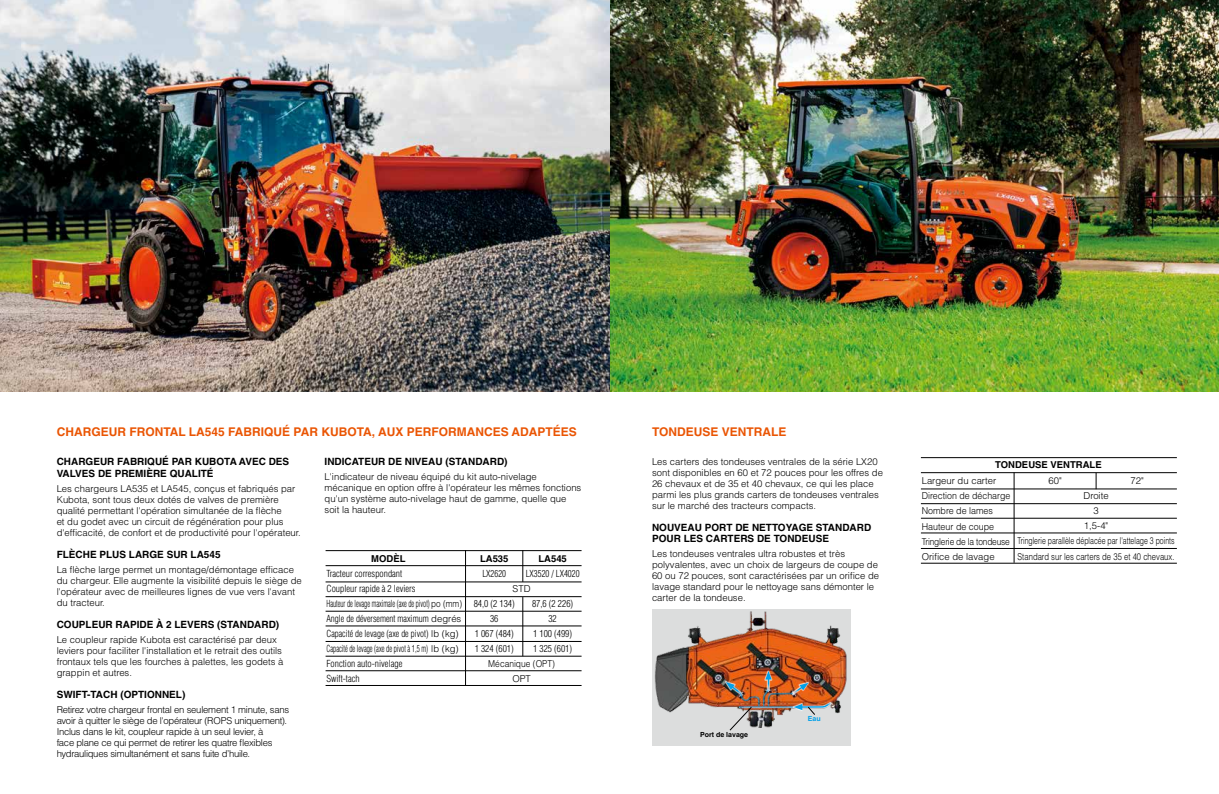
<style>
.page{position:relative;width:1219px;height:794px;background:#fff}
.page>*{position:absolute;margin:0;border:0;box-sizing:border-box;transform-origin:0 0}
.t1{font:700 12px "Helvetica";color:#ea5504}
.t2{font:700 10px/11px "Helvetica";color:#000}
.t3{font:300 9.5px/11px "Helvetica";color:#000}
.t4{font:300 condensed 9.5px/15px "Helvetica";color:#000;text-align:center}
.t5{font:300 9.5px/11px "Helvetica";letter-spacing:-.025em;color:#000}
.t6{font:700 9.5px "Helvetica";color:#000}
.t7{font:300 condensed 9.5px "Helvetica";color:#000;scale:.92 1}
.t8{font:300 9.5px/15px "Helvetica";color:#000;text-align:center;scale:.89 1}
.t9{font:700 7px "Helvetica";color:#000}
.t10{font:700 7px "Helvetica";color:#00a0e9}
.s1{font-stretch:normal}
</style>
<div class="page">
<img style="left:0;top:0;width:1219px;height:391px">
<div style="left:652px;top:609px;width:198px;height:137px;background:#dcdddd"></div>
<img style="left:654px;top:611px;width:193px;height:103px">
<div style="left:725px;top:680px;width:17px;height:15px;background:#fff;opacity:.75"></div>
<div style="left:764px;top:670px;width:9px;height:21px;background:#fff;opacity:.75"></div>
<img style="left:726px;top:671px;width:106px;height:60px">
<hr style="left:921px;top:457px;width:256px;height:1px;background:#000">
<hr style="left:921px;top:472px;width:256px;height:1px;background:#000">
<hr style="left:921px;top:489px;width:256px;height:1px;background:#000">
<hr style="left:921px;top:548px;width:256px;height:1px;background:#000">
<hr style="left:921px;top:518px;width:256px;height:1px;background:#000">
<hr style="left:921px;top:503px;width:256px;height:1px;background:#000">
<hr style="left:921px;top:563px;width:256px;height:1px;background:#000">
<hr style="left:921px;top:533px;width:256px;height:1px;background:#000">
<svg style="left:1096px;top:473px;width:1px;height:16px"></svg>
<hr style="left:1014px;top:472px;width:1px;height:91px;background:#000">
<hr style="left:326px;top:550px;width:256px;height:1px;background:#000">
<hr style="left:326px;top:565px;width:256px;height:1px;background:#000">
<hr style="left:326px;top:582px;width:256px;height:1px;background:#000">
<hr style="left:326px;top:641px;width:256px;height:1px;background:#000">
<hr style="left:326px;top:611px;width:256px;height:1px;background:#000">
<hr style="left:326px;top:670px;width:256px;height:1px;background:#000">
<hr style="left:326px;top:596px;width:256px;height:1px;background:#000">
<hr style="left:326px;top:656px;width:256px;height:1px;background:#000">
<hr style="left:326px;top:626px;width:256px;height:1px;background:#000">
<hr style="left:326px;top:685px;width:256px;height:1px;background:#000">
<hr style="left:465px;top:550px;width:1px;height:135px;background:#000">
<hr style="left:523px;top:550px;width:1px;height:32px;background:#000">
<hr style="left:523px;top:597px;width:1px;height:59px;background:#000">
<p class="t1" style="left:57px;top:424px;width:522px">CHARGEUR FRONTAL LA545 FABRIQUÉ PAR KUBOTA, AUX PERFORMANCES ADAPTÉES</p>
<p class="t2" style="left:57px;top:455px;width:234px;line-height:12px">CHARGEUR FABRIQUÉ PAR KUBOTA AVEC DES<br>VALVES DE PREMIÈRE QUALITÉ</p>
<p class="t3" style="left:57px;top:482px;width:246px">Les chargeurs LA535 et LA545, conçus et fabriqués par Kubota, sont tous deux dotés de valves de première qualité permettant l'opération simultanée de la flèche<br>et du godet avec un circuit de régénération pour plus d'efficacité, de confort et de productivité pour l'opérateur.</p>
<p class="t2" style="left:57px;top:549px;width:165px">FLÈCHE PLUS LARGE SUR LA545</p>
<p class="t3" style="left:57px;top:563px;width:247px">La flèche large permet un montage/démontage efficace du chargeur. Elle augmente la visibilité depuis le siège de l'opérateur avec de meilleures lignes de vue vers l'avant du tracteur.</p>
<p class="t2" style="left:57px;top:619px;width:224px">COUPLEUR RAPIDE À 2 LEVERS (STANDARD)</p>
<p class="t3" style="left:57px;top:633px;width:228px">Le coupleur rapide Kubota est caractérisé par deux leviers pour faciliter l'installation et le retrait des outils frontaux tels que les fourches à palettes, les godets à grappin et autres.</p>
<p class="t2" style="left:57px;top:689px;width:130px">SWIFT-TACH (OPTIONNEL)</p>
<p class="t5" style="left:57px;top:703px;width:234px">Retirez votre chargeur frontal en seulement 1 minute, sans avoir à quitter le siège de l'opérateur (ROPS uniquement).<br>Inclus dans le kit, coupleur rapide à un seul levier, à<br>face plane ce qui permet de retirer les quatre flexibles hydrauliques simultanément et sans fuite d’huile.</p>
<p class="t2" style="left:325px;top:456px;width:184px">INDICATEUR DE NIVEAU (STANDARD)</p>
<p class="t3" style="left:325px;top:470px;width:258px">L'indicateur de niveau équipé du kit auto-nivelage mécanique en option offre à l'opérateur les mêmes fonctions qu'un système auto-nivelage haut de gamme, quelle que soit la hauteur.</p>
<p class="t6" style="left:371px;top:553px;width:36px">MODÈL</p>
<p class="t4" style="left:326px;top:566px;width:137px;text-align:left">Tracteur correspondant<br>Coupleur rapide à 2 leviers<br>Hauteur de levage maximale (axe de pivot) <span class="s1">po (mm)<br></span>Angle de déversement maximum <span class="s1">degrés<br></span>Capacité de levage (axe de pivot) <span class="s1">lb (kg)<br></span>Capacité de levage (axe de pivot à 1,5 m) <span class="s1">lb (kg)<br></span>Fonction auto-nivelage<br>Swift-tach</p>
<p class="t6" style="left:538px;top:552px;width:30px">LA545</p>
<p class="t7" style="left:526px;top:567px;width:60px">LX3520 / LX4020</p>
<p class="t4" style="left:532px;top:596px;width:43px">87,6 (2 226)<br>32<br>1 100 (499)<br>1 325 (601)</p>
<p class="t6" style="left:480px;top:552px;width:30px">LA535</p>
<p class="t7" style="left:482px;top:567px;width:27px">LX2620</p>
<p class="t4" style="left:474px;top:596px;width:43px">84,0 (2 134)<br>36<br>1 067 (484)<br>1 324 (601)</p>
<p class="t3" style="left:513px;top:582px;width:19px">STD</p>
<p class="t8" style="left:488px;top:655px;width:76px">Mécanique (OPT)<br>OPT</p>
<p class="t1" style="left:652px;top:424px;width:136px">TONDEUSE VENTRALE</p>
<p class="t3" style="left:652px;top:455px;width:232px">Les carters des tondeuses ventrales de la série LX20 sont disponibles en 60 et 72 pouces pour les offres de 26 chevaux et de 35 et 40 chevaux, ce qui les place parmi les plus grands carters de tondeuses ventrales sur le marché des tracteurs compacts.</p>
<p class="t2" style="left:652px;top:522px;width:221px">NOUVEAU PORT DE NETTOYAGE STANDARD<br>POUR LES CARTERS DE TONDEUSE</p>
<p class="t3" style="left:652px;top:547px;width:229px">Les tondeuses ventrales ultra robustes et très polyvalentes, avec un choix de largeurs de coupe de 60 ou 72 pouces, sont caractérisées par un orifice de lavage standard pour le nettoyage sans démonter le carter de la tondeuse.</p>
<p class="t6" style="left:995px;top:459px;width:108px">TONDEUSE VENTRALE</p>
<p class="t3" style="left:922px;top:473px;width:90px;line-height:15.1px">Largeur du carter<br>Direction de décharge<br>Nombre de lames<br>Hauteur de coupe<br>Tringlerie de la tondeuse<br>Orifice de lavage</p>
<p class="t3" style="left:1049px;top:475px;width:15px">60"</p>
<p class="t3" style="left:1131px;top:475px;width:15px">72"</p>
<p class="t3" style="left:1018px;top:488px;width:158px;line-height:15.1px;text-align:center">Droite<br>3<br>1,5-4"<br>Tringlerie parallèle déplacée par l'attelage 3 points<br>Standard sur les carters de 35 et 40 chevaux.</p>
<p class="t9" style="left:700px;top:730px;width:49px">Port de lavage</p>
<p class="t10" style="left:808px;top:714px;width:14px">Eau</p>
</div>
